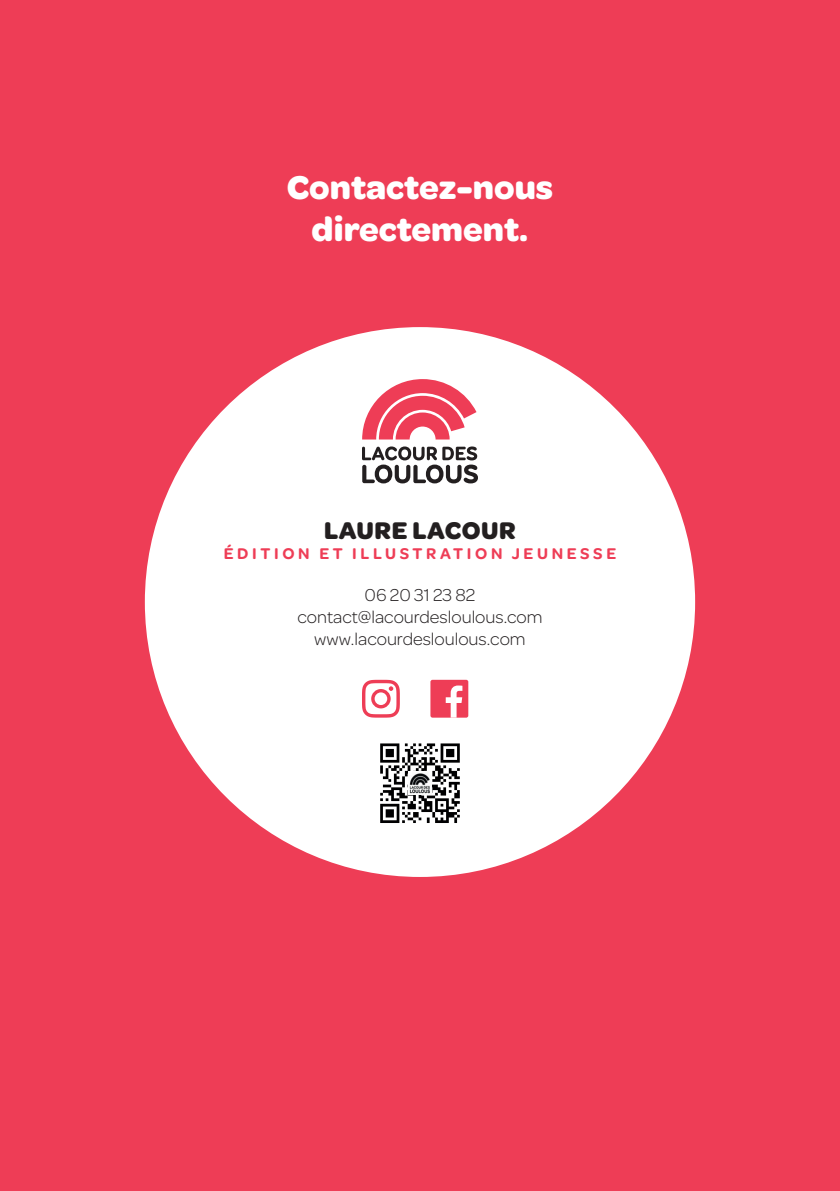
<style>
.page{position:relative;width:840px;height:1191px;background:#fff}
.page>*{position:absolute;margin:0;border:0;box-sizing:border-box;transform-origin:0 0}
.t1{font:700 35.2px/42.6px "Omnes";color:#fff;text-align:center}
.t2{font:700 25.8px "Omnes";letter-spacing:.02em;color:#231f20}
.t3{font:300 18.4px/22px "Omnes";color:#231f20;text-align:center}
.t4{font:600 16.6px "Omnes";letter-spacing:.22em;color:#ee3d56}
</style>
<div class="page">
<div style="left:0;top:0;width:839px;height:1191px;background:#ee3d56"></div>
<div style="left:145px;top:327px;width:549px;height:550px;background:#fff;border-radius:50%"></div>
<svg style="left:362px;top:379px;width:114px;height:60px"></svg>
<svg style="left:362px;top:446px;width:115px;height:37px"></svg>
<svg style="left:362px;top:680px;width:37px;height:37px"></svg>
<div style="left:430px;top:680px;width:38px;height:37px;background:#ee3d56;border-radius:2px"></div>
<svg style="left:445px;top:685px;width:17px;height:32px"></svg>
<div style="left:378px;top:741px;width:83px;height:84px;background:linear-gradient(to right,#fbfbfb,#fdfdfd)"></div>
<svg style="left:380px;top:812px;width:79px;height:11px"></svg>
<svg style="left:380px;top:743px;width:79px;height:69px"></svg>
<img style="left:408px;top:772px;width:23px;height:22px">
<h1 class="t1" style="left:286px;top:163px;width:268px">Contactez-nous directement.</h1>
<h2 class="t2" style="left:324px;top:512px;width:193px">LAURE LACOUR</h2>
<p class="t4" style="left:223px;top:542px;width:394px">ÉDITION ET ILLUSTRATION JEUNESSE</p>
<p class="t3" style="left:297px;top:583px;width:246px">06 20 31 23 82 contact@lacourdesloulous.com www.lacourdesloulous.com</p>
</div>
